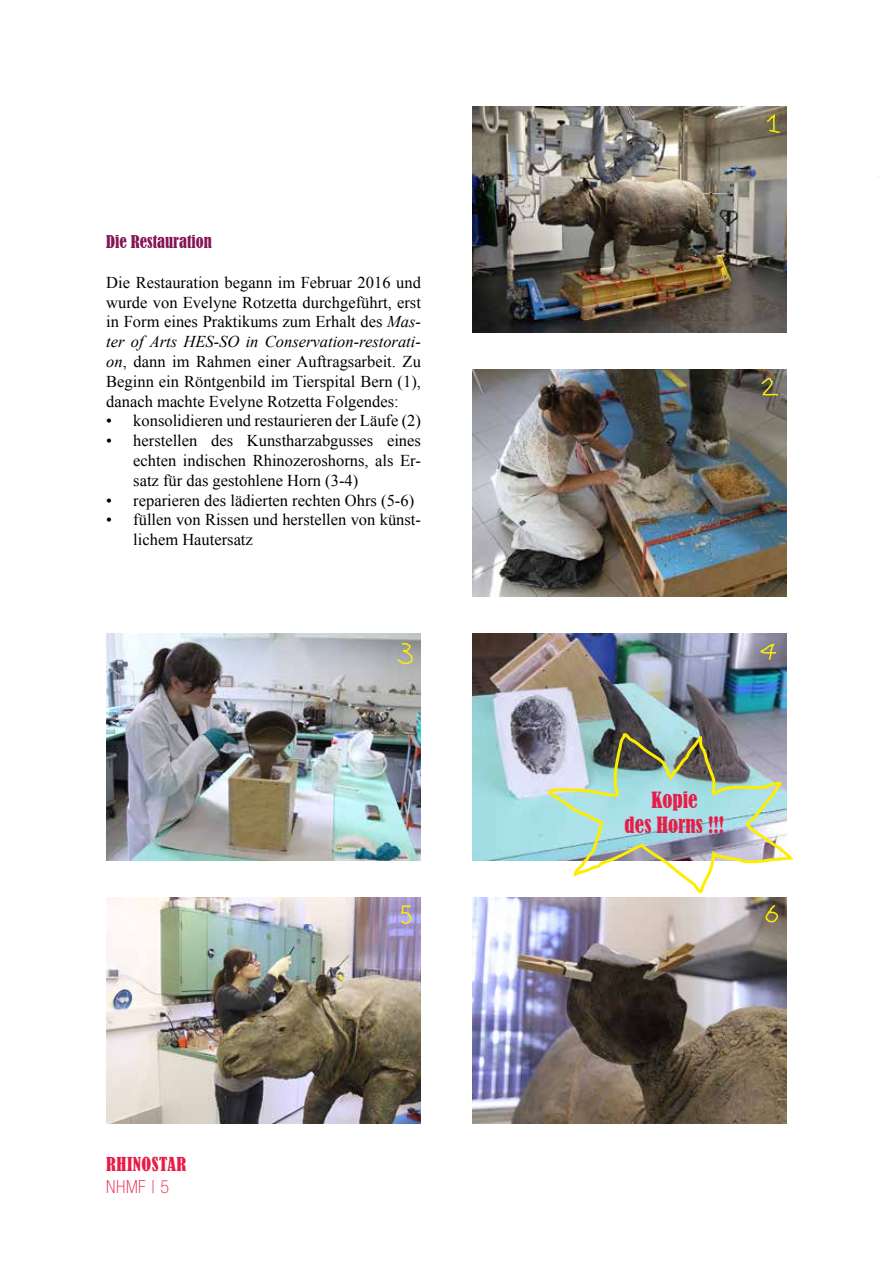
<style>
.page{position:relative;width:893px;height:1263px;background:#fff}
.page>*{position:absolute;margin:0;border:0;box-sizing:border-box;transform-origin:0 0}
.t1{font:condensed 21px/25.2px "Bernard";color:#e81d47;text-align:center}
.t2{font:condensed 18px "Bernard";letter-spacing:.03em;color:#e81d47}
.t3{font:100 condensed 18px "Helvetica Neue";color:#e81d47}
.t4{font:16.5px/19.8px "Times New Roman";color:#000;text-align:justify}
.t5{font:condensed 16.5px "Bernard";color:#851556}
.s1{font-style:italic}
</style>
<div class="page">
<img style="left:106px;top:633px;width:315px;height:227px">
<svg style="left:393px;top:642px;width:20px;height:23px"></svg>
<img style="left:472px;top:897px;width:315px;height:227px">
<img style="left:106px;top:897px;width:315px;height:227px">
<img style="left:472px;top:633px;width:315px;height:227px">
<svg style="left:759px;top:643px;width:18px;height:18px"></svg>
<img style="left:472px;top:370px;width:315px;height:227px">
<svg style="left:760px;top:377px;width:20px;height:20px"></svg>
<img style="left:472px;top:106px;width:315px;height:227px">
<svg style="left:765px;top:113px;width:16px;height:21px"></svg>
<svg style="left:765px;top:903px;width:14px;height:21px"></svg>
<svg style="left:399px;top:905px;width:14px;height:20px"></svg>
<img style="left:545px;top:733px;width:249px;height:160px">
<p class="t5" style="left:106px;top:232px;width:107px">Die Restauration</p>
<p class="t4" style="left:106px;top:272px;width:316px">Die Restauration begann im Februar 2016 und wurde von Evelyne Rotzetta durchgeführt, erst in Form eines Praktikums zum Erhalt des <span class="s1">Mas&shy;ter of Arts HES-SO in Conservation-restorati&shy;on</span>, dann im Rahmen einer Auftragsarbeit. Zu Beginn ein Röntgenbild im Tierspital Bern (1), danach machte Evelyne Rotzetta Folgendes:</p>
<p class="t4" style="left:106px;top:411px;width:316px">• konsolidieren und restaurieren der Läufe (2)</p>
<p class="t4" style="left:133px;top:431px;width:289px;text-indent:-27px">• herstellen des Kunstharzabgusses eines echten indischen Rhinozeroshorns, als Er&shy;satz für das gestohlene Horn (3-4)</p>
<p class="t4" style="left:106px;top:490px;width:309px">• reparieren des lädierten rechten Ohrs (5-6)</p>
<p class="t4" style="left:133px;top:510px;width:289px;text-indent:-27px">• füllen von Rissen und herstellen von künst&shy;lichem Hautersatz</p>
<p class="t2" style="left:106px;top:1154px;width:82px">RHINOSTAR</p>
<p class="t3" style="left:106px;top:1176px;width:64px">NHMF | 5</p>
<p class="t1" style="left:625px;top:787px;width:101px">Kopie<br>des Horns !!!</p>
</div>
